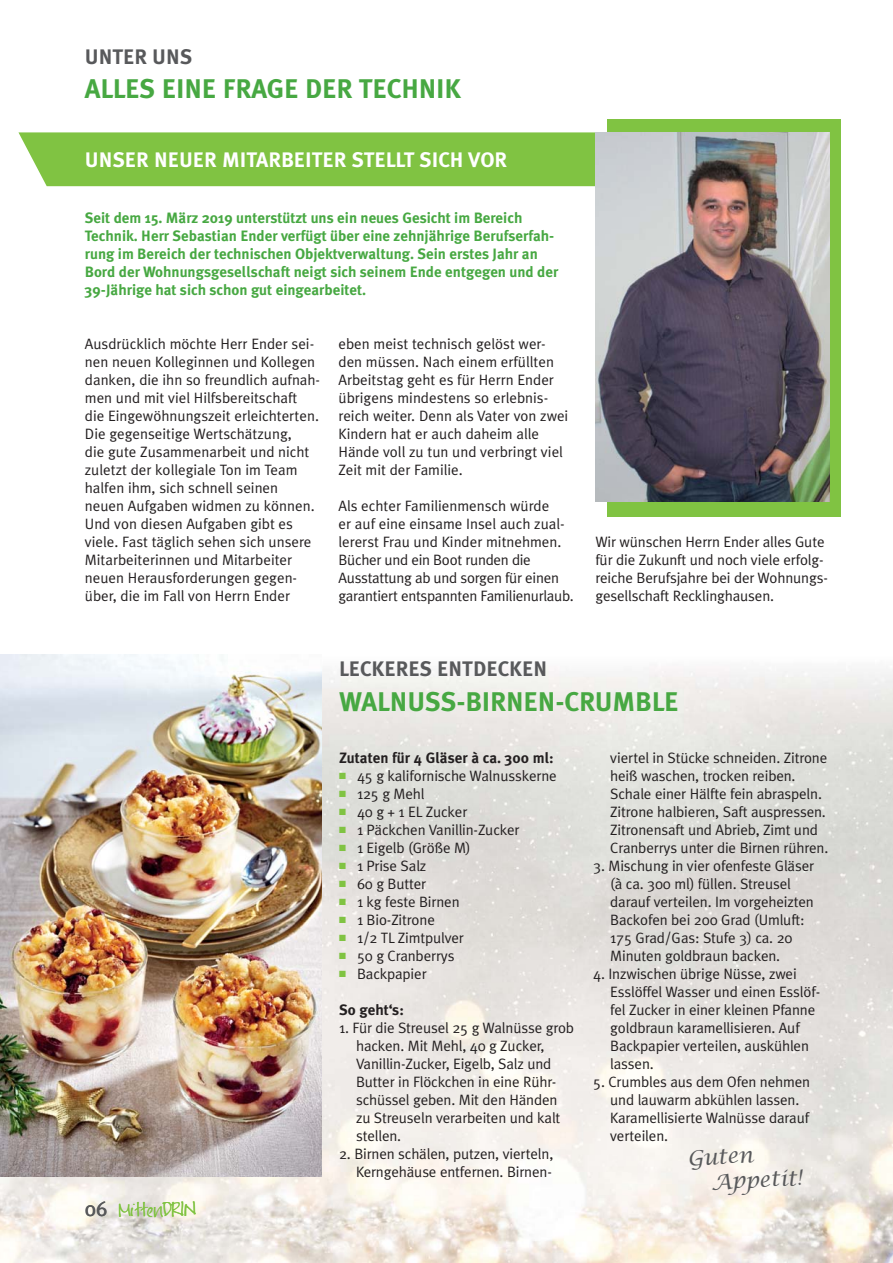
<style>
.page{position:relative;width:893px;height:1263px;background:#fff}
.page>*{position:absolute;margin:0;border:0;box-sizing:border-box;transform-origin:0 0}
.t1{font:700 27px "Meta Plus";letter-spacing:-.005em;color:#47a842}
.t2{font:700 21px "Meta Plus";color:#fff}
.t3{font:700 21px "Meta Plus";color:#58595b}
.t4{font:italic 21px/25.2px "Lucida Calligraphy";color:#58595b}
.t5{font:15px/18px "Meta Plus Normal";letter-spacing:-.01em;color:#231f20}
.t6{font:700 15px/18px "Meta Plus";color:#47a842}
.t7{font:700 15px "Meta Plus";color:#231f20}
.t8{font:14.85px "FG Jayne Print";color:#80c342}
.s1{font-family:"Meta Plus";font-size:21px;color:#58595b}
.s2{font-size:17.1px}
.s3{color:#80c342}
</style>
<div class="page">
<img style="left:0;top:667px;width:892px;height:596px">
<div style="left:607px;top:120px;width:234px;height:397px;background:#80c342"></div>
<div style="left:18px;top:132px;width:667px;height:54px;background:#80c342"></div>
<img style="left:595px;top:133px;width:234px;height:368px">
<img style="left:0;top:655px;width:321px;height:522px">
<h2 class="t3" style="left:85px;top:46px;width:109px">UNTER UNS</h2>
<h1 class="t1" style="left:85px;top:76px;width:378px">ALLES EINE FRAGE DER TECHNIK</h1>
<h2 class="t2" style="left:85px;top:150px;width:424px">UNSER NEUER MITARBEITER STELLT SICH VOR</h2>
<p class="t6" style="left:85px;top:209px;width:475px">Seit dem 15. März 2019 unterstützt uns ein neues Gesicht im Bereich Technik. Herr Sebastian Ender verfügt über eine zehnjährige Berufserfah&shy;rung im Bereich der technischen Objektverwaltung. Sein erstes Jahr an Bord der Wohnungsgesellschaft neigt sich seinem Ende entgegen und der 39-Jährige hat sich schon gut eingearbeitet.</p>
<p class="t5" style="left:85px;top:336px;width:237px">Ausdrücklich möchte Herr Ender sei&shy;nen neuen Kolleginnen und Kollegen danken, die ihn so freundlich aufnah&shy;men und mit viel Hilfsbereitschaft die Eingewöhnungszeit erleichterten.<br>Die gegenseitige Wertschätzung,<br>die gute Zusammenarbeit und nicht zuletzt der kollegiale Ton im Team halfen ihm, sich schnell seinen neuen Aufgaben widmen zu können.<br>Und von diesen Aufgaben gibt es viele. Fast täglich sehen sich unsere Mitarbeiterinnen und Mitarbeiter neuen Herausforderungen gegen&shy;über, die im Fall von Herrn Ender</p>
<p class="t5" style="left:338px;top:336px;width:231px">eben meist technisch gelöst wer&shy;den müssen. Nach einem erfüllten<br>Arbeitstag geht es für Herrn Ender übrigens mindestens so erlebnis&shy;reich weiter. Denn als Vater von zwei<br>Kindern hat er auch daheim alle<br>Hände voll zu tun und verbringt viel<br>Zeit mit der Familie.</p>
<p class="t5" style="left:338px;top:498px;width:237px">Als echter Familienmensch würde<br>er auf eine einsame Insel auch zual&shy;lererst Frau und Kinder mitnehmen.<br>Bücher und ein Boot runden die Ausstattung ab und sorgen für einen garantiert entspannten Familienurlaub.</p>
<p class="t5" style="left:595px;top:534px;width:234px">Wir wünschen Herrn Ender alles Gute für die Zukunft und noch viele erfolg&shy;reiche Berufsjahre bei der Wohnungs&shy;gesellschaft Recklinghausen.</p>
<p class="t8" style="left:85px;top:1203px;width:113px"><span class="s1">06</span> Mitten<span class="s2">DRIN</span></p>
<h2 class="t3" style="left:339px;top:658px;width:209px">LECKERES ENTDECKEN</h2>
<h1 class="t1" style="left:339px;top:689px;width:341px">WALNUSS-BIRNEN-CRUMBLE</h1>
<p class="t7" style="left:339px;top:750px;width:216px">Zutaten für 4 Gläser à ca. 300 ml:</p>
<p class="t5" style="left:339px;top:768px;width:219px"><span class="s3">■</span> 45 g kalifornische Walnusskerne</p>
<p class="t5" style="left:339px;top:786px;width:87px"><span class="s3">■</span> 125 g Mehl</p>
<p class="t5" style="left:339px;top:804px;width:130px"><span class="s3">■</span> 40 g + 1 EL Zucker</p>
<p class="t5" style="left:339px;top:822px;width:182px"><span class="s3">■</span> 1 Päckchen Vanillin-Zucker</p>
<p class="t5" style="left:339px;top:840px;width:133px"><span class="s3">■</span> 1 Eigelb (Größe M)</p>
<p class="t5" style="left:339px;top:858px;width:89px"><span class="s3">■</span> 1 Prise Salz</p>
<p class="t5" style="left:339px;top:876px;width:89px"><span class="s3">■</span> 60 g Butter</p>
<p class="t5" style="left:339px;top:894px;width:122px"><span class="s3">■</span> 1 kg feste Birnen</p>
<p class="t5" style="left:339px;top:912px;width:97px"><span class="s3">■</span> 1 Bio-Zitrone</p>
<p class="t5" style="left:339px;top:930px;width:126px"><span class="s3">■</span> 1/2 TL Zimtpulver</p>
<p class="t5" style="left:339px;top:948px;width:117px"><span class="s3">■</span> 50 g Cranberrys</p>
<p class="t5" style="left:339px;top:966px;width:89px"><span class="s3">■</span> Backpapier</p>
<p class="t7" style="left:339px;top:1002px;width:66px">So geht‘s:</p>
<p class="t5" style="left:356px;top:1020px;width:219px;text-indent:-17px">1. Für die Streusel 25 g Walnüsse grob hacken. Mit Mehl, 40 g Zucker,<br>Vanillin-Zucker, Eigelb, Salz und<br>Butter in Flöckchen in eine Rühr&shy;schüssel geben. Mit den Händen zu Streuseln verarbeiten und kalt stellen.</p>
<p class="t5" style="left:339px;top:1146px;width:216px;text-align:right">2. Birnen schälen, putzen, vierteln,<br>Kerngehäuse entfernen. Birnen-</p>
<p class="t5" style="left:610px;top:750px;width:220px">viertel in Stücke schneiden. Zitrone heiß waschen, trocken reiben.<br>Schale einer Hälfte fein abraspeln.<br>Zitrone halbieren, Saft auspressen.<br>Zitronensaft und Abrieb, Zimt und Cranberrys unter die Birnen rühren.</p>
<p class="t5" style="left:610px;top:858px;width:205px;text-indent:-17px">3. Mischung in vier ofenfeste Gläser (à ca. 300 ml) füllen. Streusel darauf verteilen. Im vorgeheizten<br>Backofen bei 200 Grad (Umluft:<br>175 Grad/Gas: Stufe 3) ca. 20<br>Minuten goldbraun backen.</p>
<p class="t5" style="left:610px;top:966px;width:211px;text-indent:-17px">4. Inzwischen übrige Nüsse, zwei<br>Esslöffel Wasser und einen Esslöf&shy;fel Zucker in einer kleinen Pfanne goldbraun karamellisieren. Auf<br>Backpapier verteilen, auskühlen lassen.</p>
<p class="t5" style="left:610px;top:1074px;width:201px;text-indent:-17px">5. Crumbles aus dem Ofen nehmen und lauwarm abkühlen lassen.<br>Karamellisierte Walnüsse darauf verteilen.</p>
<h2 class="t4" style="left:709px;top:1144px;width:92px;text-indent:-22px;rotate:-3deg">Guten<br>Appetit!</h2>
</div>
